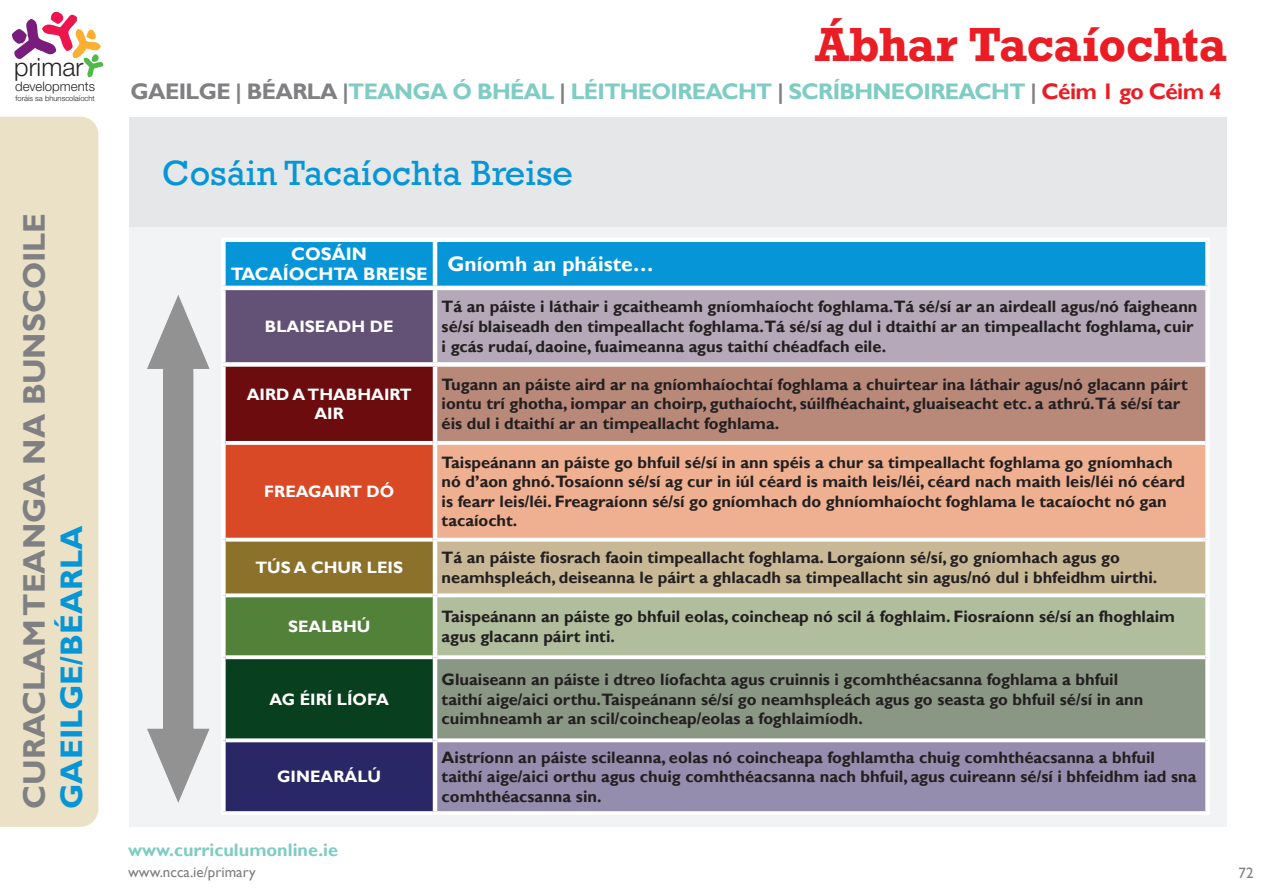
<style>
.page{position:relative;width:1263px;height:893px;background:#fff}
.page>*{position:absolute;margin:0;border:0;box-sizing:border-box;transform-origin:0 0}
.t1{font:700 45px "Rockwell";color:#ea1d25}
.t2{font:36px "Rockwell";color:#0696d7}
.t3{font:700 31.2px/37.3px "Gill Sans";color:#808083}
.t4{font:300 25.2px "Helvetica Neue";color:#262324}
.t5{font:700 22.5px "Gill Sans";letter-spacing:-.03em;color:#7eccc3}
.t6{font:700 21px "Gill Sans";color:#fff}
.t7{font:700 18px "Gill Sans";color:#7eccc3}
.t8{font:700 18px/19.5px "Gill Sans";color:#fff;text-align:center}
.t9{font:700 16.5px/19.5px "Gill Sans";color:#231f20}
.t10{font:700 16.5px "Gill Sans";color:#fff}
.t11{font:15px "Gill Sans";color:#808083}
.t12{font:15px "Gill Sans";color:#808285}
.t13{font:300 13.2px "Helvetica Neue";color:#262324}
.t14{font:300 7.65px "Helvetica Neue";color:#262324}
.s1{color:#0696d7}
.s2{color:#808083}
.s3{color:#ea1d25}
</style>
<div class="page">
<svg style="left:12px;top:12px;width:92px;height:65px"></svg>
<div style="left:0;top:117px;width:98px;height:710px;background:#eae1c6"></div>
<div style="left:130px;top:117px;width:1097px;height:710px;background:#f2f3f4"></div>
<div style="left:130px;top:117px;width:1097px;height:109px;background:#e6e7e9"></div>
<div style="left:234px;top:242px;width:971px;height:44px;background:#0696d7"></div>
<div style="left:223px;top:288px;width:212px;height:76px;background:#635176"></div>
<div style="left:435px;top:288px;width:772px;height:76px;background:#b5a8b8"></div>
<div style="left:223px;top:364px;width:212px;height:79px;background:#6d0c0e"></div>
<div style="left:435px;top:364px;width:772px;height:79px;background:#b88979"></div>
<div style="left:223px;top:443px;width:212px;height:97px;background:#d94926"></div>
<div style="left:435px;top:443px;width:772px;height:97px;background:#eeb091"></div>
<div style="left:223px;top:540px;width:212px;height:55px;background:#8c712b"></div>
<div style="left:435px;top:540px;width:772px;height:55px;background:#c9b896"></div>
<div style="left:223px;top:595px;width:212px;height:62px;background:#52813a"></div>
<div style="left:435px;top:595px;width:772px;height:62px;background:#b1be9d"></div>
<div style="left:223px;top:657px;width:212px;height:83px;background:#083f1e"></div>
<div style="left:435px;top:657px;width:772px;height:83px;background:#8a9785"></div>
<div style="left:223px;top:740px;width:212px;height:73px;background:#2a2766"></div>
<div style="left:435px;top:740px;width:772px;height:73px;background:#958dad"></div>
<svg style="left:234px;top:441px;width:199px;height:4px"></svg>
<svg style="left:437px;top:441px;width:768px;height:4px;background:#fefcfa"></svg>
<svg style="left:234px;top:538px;width:199px;height:4px"></svg>
<svg style="left:437px;top:538px;width:768px;height:4px;background:#f9f8f5"></svg>
<svg style="left:234px;top:593px;width:199px;height:4px"></svg>
<svg style="left:437px;top:593px;width:768px;height:4px;background:#f8f7f3"></svg>
<svg style="left:234px;top:655px;width:199px;height:4px"></svg>
<svg style="left:437px;top:655px;width:768px;height:4px;background:#f9f9f7"></svg>
<svg style="left:234px;top:738px;width:199px;height:4px"></svg>
<svg style="left:437px;top:738px;width:768px;height:4px;background:#f2f3f1"></svg>
<svg style="left:234px;top:811px;width:201px;height:4px"></svg>
<svg style="left:435px;top:811px;width:774px;height:4px;fill:#fff"></svg>
<div style="left:221px;top:237px;width:214px;height:5px;background:#fff"></div>
<div style="left:435px;top:237px;width:775px;height:5px;background:#fff"></div>
<hr style="left:433px;top:242px;width:4px;height:44px;background:#fff">
<div style="left:1205px;top:242px;width:5px;height:44px;background:#fff"></div>
<hr style="left:221px;top:286px;width:214px;height:4px;background:#fff">
<hr style="left:435px;top:286px;width:775px;height:4px;background:#fff">
<hr style="left:433px;top:290px;width:4px;height:72px;background:#fff">
<div style="left:1205px;top:290px;width:5px;height:72px;background:#fff"></div>
<div style="left:221px;top:362px;width:214px;height:5px;background:#fff"></div>
<div style="left:435px;top:362px;width:775px;height:5px;background:#fff"></div>
<hr style="left:433px;top:367px;width:4px;height:76px;background:#fff">
<div style="left:1205px;top:367px;width:5px;height:76px;background:#fff"></div>
<hr style="left:433px;top:443px;width:4px;height:97px;background:#fff">
<div style="left:1205px;top:443px;width:5px;height:97px;background:#fff"></div>
<hr style="left:433px;top:540px;width:4px;height:55px;background:#fff">
<div style="left:1205px;top:540px;width:5px;height:55px;background:#fff"></div>
<hr style="left:433px;top:595px;width:4px;height:62px;background:#fff">
<div style="left:1205px;top:595px;width:5px;height:62px;background:#fff"></div>
<hr style="left:433px;top:657px;width:4px;height:83px;background:#fff">
<div style="left:1205px;top:657px;width:5px;height:83px;background:#fff"></div>
<hr style="left:433px;top:740px;width:4px;height:71px;background:#fff">
<div style="left:1205px;top:740px;width:5px;height:71px;background:#fff"></div>
<img style="left:129px;top:234px;width:105px;height:593px">
<p class="t4" style="left:14px;top:52px;width:71px">primar</p>
<p class="t13" style="left:15px;top:79px;width:81px">developments</p>
<p class="t14" style="left:15px;top:93px;width:81px">foráis sa bhunscolaíocht</p>
<p class="t3" style="left:17px;top:809px;width:597px;rotate:-90deg">CURACLAM TEANGA NA BUNSCOILE<br><span class="s1">GAEILGE/BÉARLA</span></p>
<p class="t1" style="left:815px;top:16px;width:413px">Ábhar Tacaíochta</p>
<p class="t5" style="left:131px;top:78px;width:1092px"><span class="s2">GAEILGE | BÉARLA |</span>TEANGA Ó BHÉAL <span class="s2">|</span> LÉITHEOIREACHT <span class="s2">|</span> SCRÍBHNEOIREACHT <span class="s2">|</span> <span class="s3">Céim 1 go Céim 4</span></p>
<p class="t2" style="left:162px;top:152px;width:412px">Cosáin Tacaíochta Breise</p>
<p class="t8" style="left:231px;top:245px;width:198px">COSÁIN<br>TACAÍOCHTA BREISE</p>
<p class="t10" style="left:265px;top:316px;width:130px">BLAISEADH DE</p>
<p class="t10" style="left:247px;top:384px;width:166px">AIRD A THABHAIRT</p>
<p class="t10" style="left:314px;top:404px;width:31px">AIR</p>
<p class="t10" style="left:264px;top:481px;width:131px">FREAGAIRT DÓ</p>
<p class="t6" style="left:447px;top:251px;width:208px">Gníomh an pháiste…</p>
<p class="t9" style="left:442px;top:297px;width:757px">Tá an páiste i láthair i gcaitheamh gníomhaíocht foghlama.Tá sé/sí ar an airdeall agus/nó faigheann sé/sí blaiseadh den timpeallacht foghlama.Tá sé/sí ag dul i dtaithí ar an timpeallacht foghlama, cuir i gcás rudaí, daoine, fuaimeanna agus taithí chéadfach eile.</p>
<p class="t9" style="left:442px;top:375px;width:747px">Tugann an páiste aird ar na gníomhaíochtaí foghlama a chuirtear ina láthair agus/nó glacann páirt iontu trí ghotha, iompar an choirp, guthaíocht, súilfhéachaint, gluaiseacht etc. a athrú.Tá sé/sí tar éis dul i dtaithí ar an timpeallacht foghlama.</p>
<p class="t9" style="left:442px;top:453px;width:745px">Taispeánann an páiste go bhfuil sé/sí in ann spéis a chur sa timpeallacht foghlama go gníomhach nó d’aon ghnó.Tosaíonn sé/sí ag cur in iúl céard is maith leis/léi, céard nach maith leis/léi nó céard is fearr leis/léi. Freagraíonn sé/sí go gníomhach do ghníomhaíocht foghlama le tacaíocht nó gan tacaíocht.</p>
<p class="t10" style="left:255px;top:558px;width:149px">TÚS A CHUR LEIS</p>
<p class="t9" style="left:442px;top:549px;width:717px">Tá an páiste fiosrach faoin timpeallacht foghlama. Lorgaíonn sé/sí, go gníomhach agus go neamhspleách, deiseanna le páirt a ghlacadh sa timpeallacht sin agus/nó dul i bhfeidhm uirthi.</p>
<p class="t10" style="left:288px;top:616px;width:84px">SEALBHÚ</p>
<p class="t9" style="left:442px;top:607px;width:735px">Taispeánann an páiste go bhfuil eolas, coincheap nó scil á foghlaim. Fiosraíonn sé/sí an fhoghlaim agus glacann páirt inti.</p>
<p class="t10" style="left:269px;top:689px;width:121px">AG ÉIRÍ LÍOFA</p>
<p class="t10" style="left:277px;top:767px;width:105px">GINEARÁLÚ</p>
<p class="t7" style="left:128px;top:839px;width:211px">www.curriculumonline.ie</p>
<p class="t11" style="left:128px;top:863px;width:129px">www.ncca.ie/primary</p>
<p class="t9" style="left:442px;top:670px;width:703px">Gluaiseann an páiste i dtreo líofachta agus cruinnis i gcomhthéacsanna foghlama a bhfuil taithí aige/aici orthu.Taispeánann sé/sí go neamhspleách agus go seasta go bhfuil sé/sí in ann cuimhneamh ar an scil/coincheap/eolas a foghlaimíodh.</p>
<p class="t9" style="left:442px;top:748px;width:756px">Aistríonn an páiste scileanna, eolas nó coincheapa foghlamtha chuig comhthéacsanna a bhfuil taithí aige/aici orthu agus chuig comhthéacsanna nach bhfuil, agus cuireann sé/sí i bhfeidhm iad sna comhthéacsanna sin.</p>
<p class="t12" style="left:1238px;top:864px;width:16px">72</p>
</div>
